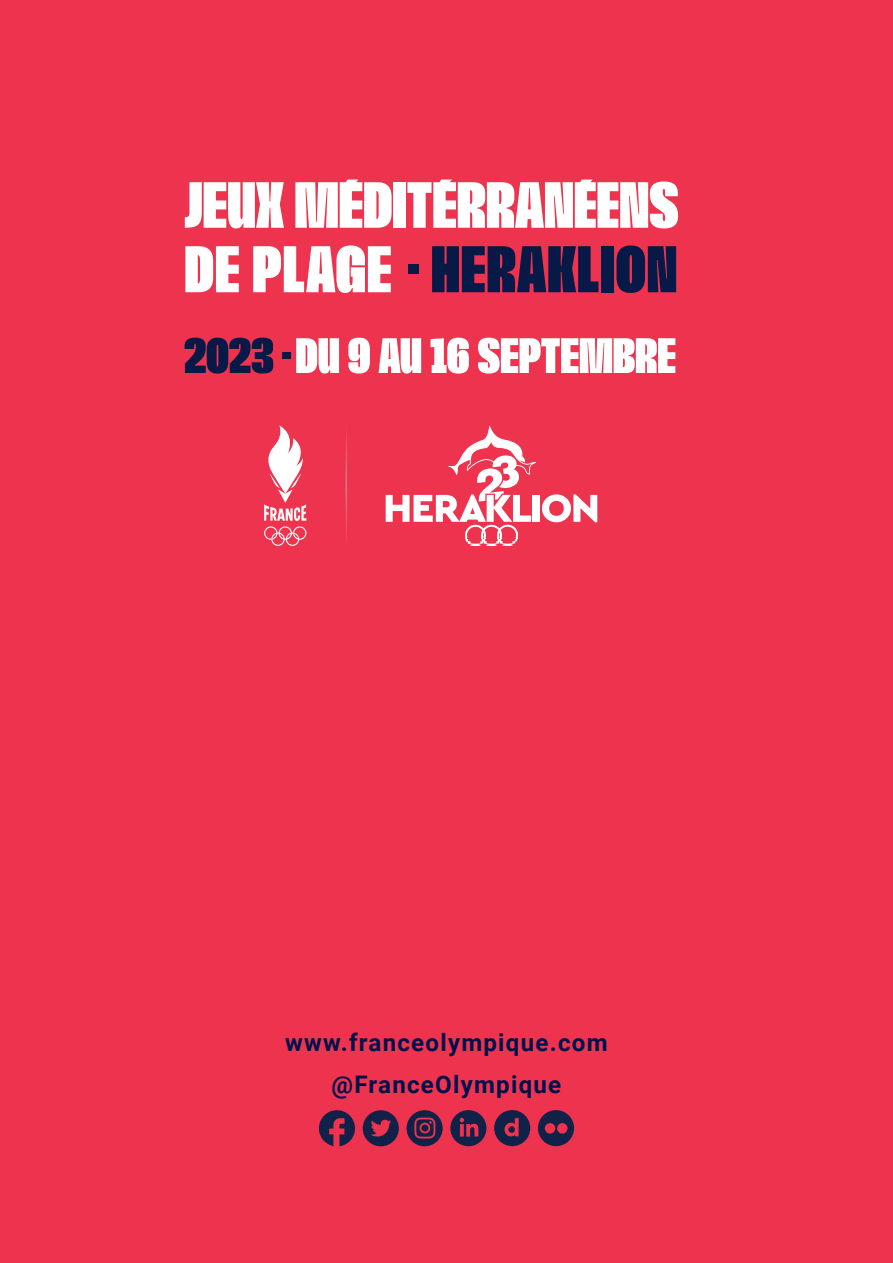
<style>
.page{position:relative;width:893px;height:1263px;background:#ee334e}
.page>*{position:absolute;margin:0;border:0;box-sizing:border-box;transform-origin:0 0}
.t1{font:67.5px "FRA2024 Standard";letter-spacing:.015em;color:#071946}
.t2{font:66.75px "FRA2024 Standard";color:#fff}
.t3{font:51px "FRA2024 Standard";letter-spacing:-.005em;color:#fff}
.t4{font:700 24.15px "Roboto";letter-spacing:.05em;color:#00124c}
.s1{color:#fff}
.s2{color:#071946}
</style>
<div class="page">
<svg style="left:319px;top:1110px;width:36px;height:36px"></svg>
<svg style="left:363px;top:1110px;width:36px;height:36px"></svg>
<svg style="left:407px;top:1110px;width:36px;height:36px"></svg>
<svg style="left:450px;top:1110px;width:36px;height:36px"></svg>
<svg style="left:494px;top:1110px;width:36px;height:36px"></svg>
<svg style="left:538px;top:1110px;width:36px;height:36px"></svg>
<svg style="left:346px;top:432px;width:1px;height:108px"></svg>
<svg style="left:264px;top:425px;width:42px;height:121px"></svg>
<div style="left:532px;top:495px;width:7px;height:27px;background:#fff"></div>
<svg style="left:542px;top:494px;width:55px;height:28px"></svg>
<svg style="left:386px;top:425px;width:150px;height:121px"></svg>
<p class="t2" style="left:184px;top:176px;width:496px">JEUX MÉDITÉRRANÉENS</p>
<p class="t1" style="left:184px;top:239px;width:494px"><span class="s1">DE PLAGE</span> - HERAKLION</p>
<p class="t3" style="left:184px;top:333px;width:494px"><span class="s2">2023 -</span>DU 9 AU 16 SEPTEMBRE</p>
<p class="t4" style="left:285px;top:1026px;width:324px">www.franceolympique.com</p>
<p class="t4" style="left:332px;top:1067px;width:231px">@FranceOlympique</p>
</div>
